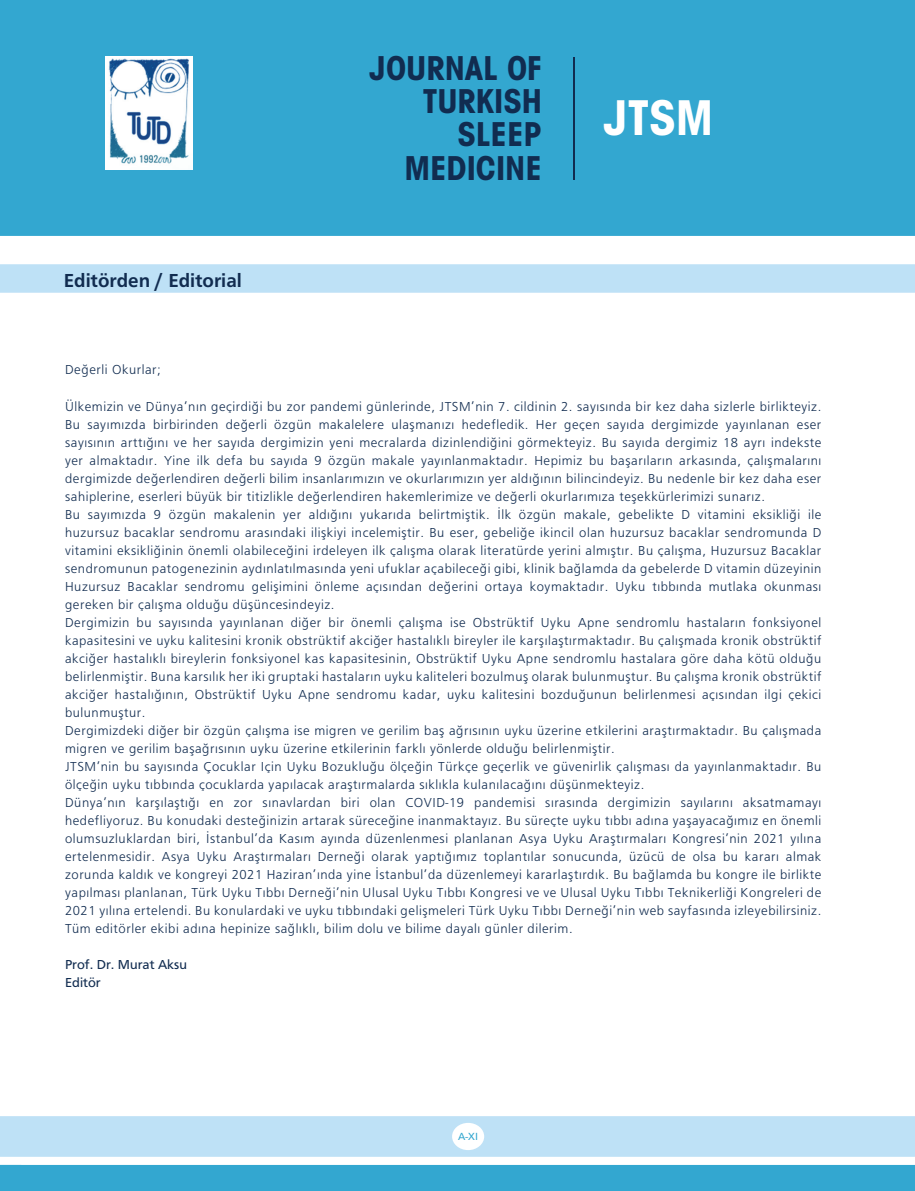
<style>
.page{position:relative;width:915px;height:1191px;background:#fff}
.page>*{position:absolute;margin:0;border:0;box-sizing:border-box;transform-origin:0 0}
.Paragraph_Style_1{font:48px "Avant Garde Cond Bold Tr";color:#fff}
.Paragraph_Style_1-2{font:33px "Avant Garde Cond Bold Tr";color:#112c50}
.Paragraph_Style_1-3{font:500 19.5px "Frutus";color:#112c50}
.Paragraph_Style_1-4{font:300 13.5px/18px "Frutus";letter-spacing:.04em;color:#112c50;text-align:justify}
.Paragraph_Style_1-5{font:13.5px "Frutus";color:#112c50}
.Paragraph_Style_2{font:10.65px "Frutus";color:#33a7d0}
</style>
<div class="page">
<div style="left:0;top:0;width:914px;height:236px;background:#33a7d0"></div>
<img style="left:106px;top:57px;width:86px;height:113px">
<hr style="left:573px;top:57px;width:1px;height:122px;background:#112c50">
<div style="left:0;top:264px;width:914px;height:29px;background:#bee1f6"></div>
<div style="left:0;top:1116px;width:914px;height:40px;background:#bee1f6"></div>
<div style="left:0;top:1165px;width:914px;height:26px;background:#33a7d0"></div>
<div style="left:452px;top:1122px;width:32px;height:28px;background:#fff;border-radius:50%"></div>
<p class="Paragraph_Style_1-3" style="left:64px;top:269px;width:179px">Editörden / Editorial</p>
<p class="Paragraph_Style_1-2" style="left:369px;top:47px;width:174px">JOURNAL OF</p>
<p class="Paragraph_Style_1-2" style="left:422px;top:80px;width:121px">TURKISH</p>
<p class="Paragraph_Style_1-2" style="left:457px;top:113px;width:86px">SLEEP</p>
<p class="Paragraph_Style_1-2" style="left:404px;top:146px;width:139px">MEDICINE</p>
<p class="Paragraph_Style_1" style="left:603px;top:87px;width:111px">JTSM</p>
<p class="Paragraph_Style_1-4" style="left:65px;top:361px;width:97px">Değerli Okurlar;</p>
<p class="Paragraph_Style_1-4" style="left:65px;top:397px;width:757px">Ülkemizin ve Dünya’nın geçirdiği bu zor pandemi günlerinde, JTSM’nin 7. cildinin 2. sayısında bir kez daha sizlerle birlikteyiz.<br>Bu sayımızda birbirinden değerli özgün makalelere ulaşmanızı hedefledik. Her geçen sayıda dergimizde yayınlanan eser sayısının arttığını ve her sayıda dergimizin yeni mecralarda dizinlendiğini görmekteyiz. Bu sayıda dergimiz 18 ayrı indekste yer almaktadır. Yine ilk defa bu sayıda 9 özgün makale yayınlanmaktadır. Hepimiz bu başarıların arkasında, çalışmalarını dergimizde değerlendiren değerli bilim insanlarımızın ve okurlarımızın yer aldığının bilincindeyiz. Bu nedenle bir kez daha eser sahiplerine, eserleri büyük bir titizlikle değerlendiren hakemlerimize ve değerli okurlarımıza teşekkürlerimizi sunarız.</p>
<p class="Paragraph_Style_1-4" style="left:65px;top:505px;width:757px">Bu sayımızda 9 özgün makalenin yer aldığını yukarıda belirtmiştik. İlk özgün makale, gebelikte D vitamini eksikliği ile huzursuz bacaklar sendromu arasındaki ilişkiyi incelemiştir. Bu eser, gebeliğe ikincil olan huzursuz bacaklar sendromunda D vitamini eksikliğinin önemli olabileceğini irdeleyen ilk çalışma olarak literatürde yerini almıştır. Bu çalışma, Huzursuz Bacaklar sendromunun patogenezinin aydınlatılmasında yeni ufuklar açabileceği gibi, klinik bağlamda da gebelerde D vitamin düzeyinin Huzursuz Bacaklar sendromu gelişimini önleme açısından değerini ortaya koymaktadır. Uyku tıbbında mutlaka okunması gereken bir çalışma olduğu düşüncesindeyiz.</p>
<p class="Paragraph_Style_1-4" style="left:65px;top:613px;width:757px">Dergimizin bu sayısında yayınlanan diğer bir önemli çalışma ise Obstrüktif Uyku Apne sendromlu hastaların fonksiyonel kapasitesini ve uyku kalitesini kronik obstrüktif akciğer hastalıklı bireyler ile karşılaştırmaktadır. Bu çalışmada kronik obstrüktif akciğer hastalıklı bireylerin fonksiyonel kas kapasitesinin, Obstrüktif Uyku Apne sendromlu hastalara göre daha kötü olduğu belirlenmiştir. Buna karsılık her iki gruptaki hastaların uyku kaliteleri bozulmuş olarak bulunmuştur. Bu çalışma kronik obstrüktif akciğer hastalığının, Obstrüktif Uyku Apne sendromu kadar, uyku kalitesini bozduğunun belirlenmesi açısından ilgi çekici bulunmuştur.</p>
<p class="Paragraph_Style_1-4" style="left:65px;top:721px;width:757px">Dergimizdeki diğer bir özgün çalışma ise migren ve gerilim baş ağrısının uyku üzerine etkilerini araştırmaktadır. Bu çalışmada migren ve gerilim başağrısının uyku üzerine etkilerinin farklı yönlerde olduğu belirlenmiştir.</p>
<p class="Paragraph_Style_1-4" style="left:65px;top:757px;width:757px">JTSM’nin bu sayısında Çocuklar Için Uyku Bozukluğu ölçeğin Türkçe geçerlik ve güvenirlik çalışması da yayınlanmaktadır. Bu ölçeğin uyku tıbbında çocuklarda yapılacak araştırmalarda sıklıkla kulanılacağını düşünmekteyiz.</p>
<p class="Paragraph_Style_1-4" style="left:65px;top:793px;width:757px">Dünya’nın karşılaştığı en zor sınavlardan biri olan COVID-19 pandemisi sırasında dergimizin sayılarını aksatmamayı hedefliyoruz. Bu konudaki desteğinizin artarak süreceğine inanmaktayız. Bu süreçte uyku tıbbı adına yaşayacağımız en önemli olumsuzluklardan biri, İstanbul’da Kasım ayında düzenlenmesi planlanan Asya Uyku Araştırmaları Kongresi’nin 2021 yılına ertelenmesidir. Asya Uyku Araştırmaları Derneği olarak yaptığımız toplantılar sonucunda, üzücü de olsa bu kararı almak zorunda kaldık ve kongreyi 2021 Haziran’ında yine İstanbul’da düzenlemeyi kararlaştırdık. Bu bağlamda bu kongre ile birlikte yapılması planlanan, Türk Uyku Tıbbı Derneği’nin Ulusal Uyku Tıbbı Kongresi ve ve Ulusal Uyku Tıbbı Teknikerliği Kongreleri de 2021 yılına ertelendi. Bu konulardaki ve uyku tıbbındaki gelişmeleri Türk Uyku Tıbbı Derneği’nin web sayfasında izleyebilirsiniz.</p>
<p class="Paragraph_Style_1-4" style="left:65px;top:919px;width:509px">Tüm editörler ekibi adına hepinize sağlıklı, bilim dolu ve bilime dayalı günler dilerim.</p>
<p class="Paragraph_Style_1-5" style="left:65px;top:957px;width:123px">Prof. Dr. Murat Aksu</p>
<p class="Paragraph_Style_1-5" style="left:65px;top:975px;width:37px">Editör</p>
<p class="Paragraph_Style_2" style="left:458px;top:1130px;width:21px">A-XI</p>
</div>
